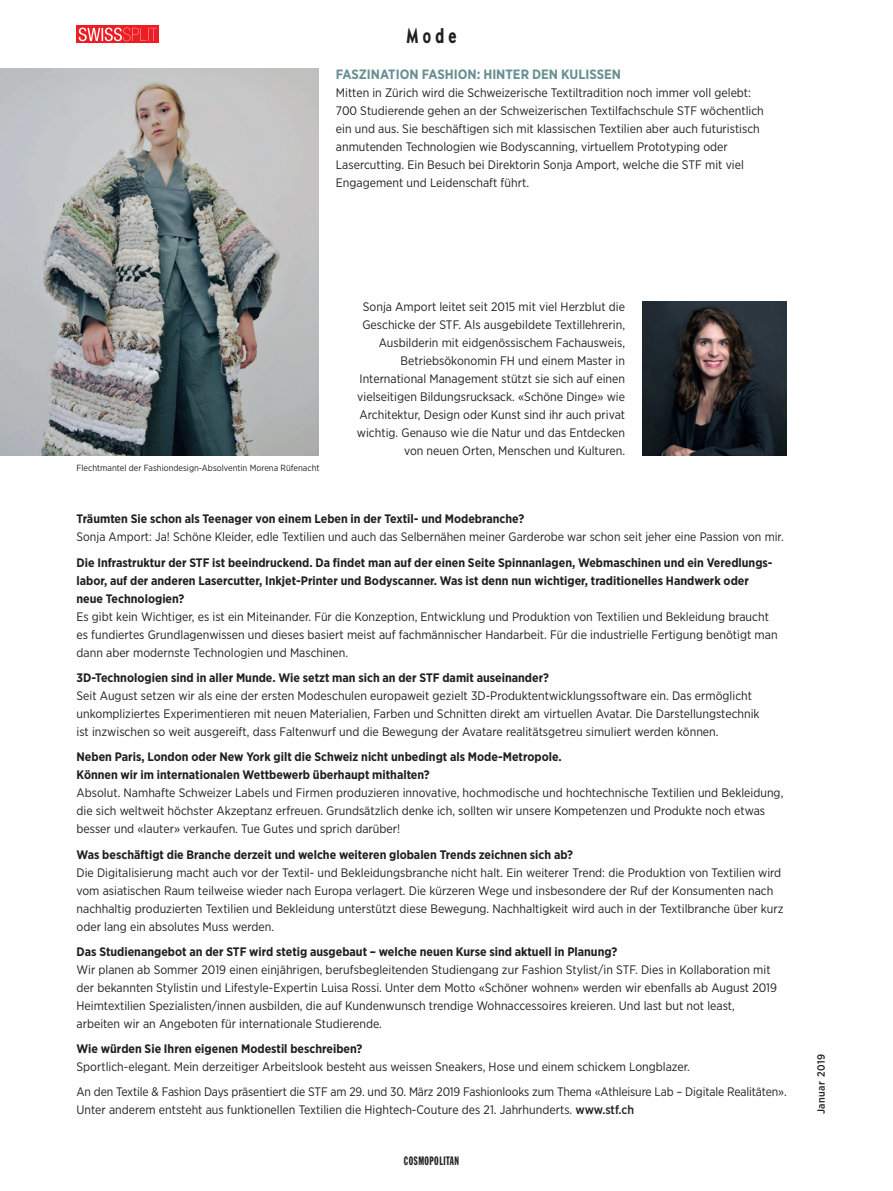
<style>
.page{position:relative;width:893px;height:1191px;background:#fff}
.page>*{position:absolute;margin:0;border:0;box-sizing:border-box;transform-origin:0 0}
.t1{font:700 21px "Kabel Condensed BQ";color:#231f20}
.t2{font:700 13.5px "Gotham Narrow";color:#688f92}
.t3{font:12.3px/18px "Gotham Narrow";color:#231f20}
.t4{font:700 12.3px/18px "Gotham Narrow";color:#231f20}
.t5{font:12px "Franklin Gothic Extra Cond";letter-spacing:.045em;color:#231f20;scale:.9 1}
.t6{font:500 10.5px "Gotham Narrow";letter-spacing:.05em;color:#231f20}
.t7{font:8.85px "Gotham Narrow";color:#231f20}
.s1{font-weight:500}
</style>
<div class="page">
<svg style="left:77px;top:26px;width:82px;height:17px"></svg>
<svg style="left:79px;top:28px;width:78px;height:13px"></svg>
<img style="left:0;top:68px;width:319px;height:387px">
<img style="left:642px;top:301px;width:145px;height:154px">
<h1 class="t1" style="left:407px;top:23px;width:51px">Mode</h1>
<p class="t2" style="left:336px;top:65px;width:287px">FASZINATION FASHION: HINTER DEN KULISSEN</p>
<p class="t3" style="left:336px;top:83px;width:429px">Mitten in Zürich wird die Schweizerische Textiltradition noch immer voll gelebt:<br>700 Studierende gehen an der Schweizerischen Textilfachschule STF wöchentlich ein und aus. Sie beschäftigen sich mit klassischen Textilien aber auch futuristisch anmutenden Technologien wie Bodyscanning, virtuellem Prototyping oder Lasercutting. Ein Besuch bei Direktorin Sonja Amport, welche die STF mit viel Engagement und Leidenschaft führt.</p>
<p class="t7" style="left:77px;top:462px;width:244px">Flechtmantel der Fashiondesign-Absolventin Morena Rüfenacht</p>
<p class="t3" style="left:357px;top:297px;width:270px;text-align:right">Sonja Amport leitet seit 2015 mit viel Herzblut die Geschicke der STF. Als ausgebildete Textillehrerin, Ausbilderin mit eidgenössischem Fachausweis, Betriebsökonomin FH und einem Master in International Management stützt sie sich auf einen vielseitigen Bildungsrucksack. «Schöne Dinge» wie Architektur, Design oder Kunst sind ihr auch privat wichtig. Genauso wie die Natur und das Entdecken von neuen Orten, Menschen und Kulturen.</p>
<p class="t4" style="left:77px;top:510px;width:449px">Träumten Sie schon als Teenager von einem Leben in der Textil- und Modebranche?</p>
<p class="t3" style="left:77px;top:528px;width:709px">Sonja Amport: Ja! Schöne Kleider, edle Textilien und auch das Selbernähen meiner Garderobe war schon seit jeher eine Passion von mir.</p>
<p class="t4" style="left:77px;top:553px;width:698px">Die Infrastruktur der STF ist beeindruckend. Da findet man auf der einen Seite Spinnanlagen, Webmaschinen und ein Veredlungs&shy;labor, auf der anderen Lasercutter, Inkjet-Printer und Bodyscanner. Was ist denn nun wichtiger, traditionelles Handwerk oder neue Technologien?</p>
<p class="t3" style="left:77px;top:607px;width:703px">Es gibt kein Wichtiger, es ist ein Miteinander. Für die Konzeption, Entwicklung und Produktion von Textilien und Bekleidung braucht es fundiertes Grundlagenwissen und dieses basiert meist auf fachmännischer Handarbeit. Für die industrielle Fertigung benötigt man dann aber modernste Technologien und Maschinen.</p>
<p class="t4" style="left:77px;top:668px;width:474px">3D-Technologien sind in aller Munde. Wie setzt man sich an der STF damit auseinander?</p>
<p class="t3" style="left:77px;top:686px;width:685px">Seit August setzen wir als eine der ersten Modeschulen europaweit gezielt 3D-Produktentwicklungssoftware ein. Das ermöglicht unkompliziertes Experimentieren mit neuen Materialien, Farben und Schnitten direkt am virtuellen Avatar. Die Darstellungstechnik ist inzwischen so weit ausgereift, dass Faltenwurf und die Bewegung der Avatare realitätsgetreu simuliert werden können.</p>
<p class="t4" style="left:77px;top:748px;width:487px">Neben Paris, London oder New York gilt die Schweiz nicht unbedingt als Mode-Metropole.<br>Können wir im internationalen Wettbewerb überhaupt mithalten?</p>
<p class="t3" style="left:77px;top:783px;width:708px">Absolut. Namhafte Schweizer Labels und Firmen produzieren innovative, hochmodische und hochtechnische Textilien und Bekleidung, die sich weltweit höchster Akzeptanz erfreuen. Grundsätzlich denke ich, sollten wir unsere Kompetenzen und Produkte noch etwas besser und «lauter» verkaufen. Tue Gutes und sprich darüber!</p>
<p class="t4" style="left:77px;top:845px;width:498px">Was beschäftigt die Branche derzeit und welche weiteren globalen Trends zeichnen sich ab?</p>
<p class="t3" style="left:77px;top:863px;width:708px">Die Digitalisierung macht auch vor der Textil- und Bekleidungsbranche nicht halt. Ein weiterer Trend: die Produktion von Textilien wird vom asiatischen Raum teilweise wieder nach Europa verlagert. Die kürzeren Wege und insbesondere der Ruf der Konsumenten nach nachhaltig produzierten Textilien und Bekleidung unterstützt diese Bewegung. Nachhaltigkeit wird auch in der Textilbranche über kurz oder lang ein absolutes Muss werden.</p>
<p class="t4" style="left:77px;top:942px;width:542px">Das Studienangebot an der STF wird stetig ausgebaut – welche neuen Kurse sind aktuell in Planung?</p>
<p class="t3" style="left:77px;top:960px;width:702px">Wir planen ab Sommer 2019 einen einjährigen, berufsbegleitenden Studiengang zur Fashion Stylist/in STF. Dies in Kollaboration mit der bekannten Stylistin und Lifestyle-Expertin Luisa Rossi. Unter dem Motto «Schöner wohnen» werden wir ebenfalls ab August 2019<br>Heimtextilien Spezialisten/innen ausbilden, die auf Kundenwunsch trendige Wohnaccessoires kreieren. Und last but not least, arbeiten wir an Angeboten für internationale Studierende.</p>
<p class="t4" style="left:77px;top:1039px;width:287px">Wie würden Sie Ihren eigenen Modestil beschreiben?</p>
<p class="t3" style="left:77px;top:1054px;width:712px;line-height:25.2px">Sportlich-elegant. Mein derzeitiger Arbeitslook besteht aus weissen Sneakers, Hose und einem schickem Longblazer.<br>An den Textile &amp; Fashion Days präsentiert die STF am 29. und 30. März 2019 Fashionlooks zum Thema «Athleisure Lab – Digitale Realitäten».</p>
<p class="t3" style="left:77px;top:1100px;width:559px">Unter anderem entsteht aus funktionellen Textilien die Hightech-Couture des 21. Jahrhunderts. <span class="s1">www.stf.ch</span></p>
<p class="t5" style="left:404px;top:1154px;width:63px">COSMOPOLITAN</p>
<p class="t6" style="left:814px;top:1114px;width:62px;rotate:-90deg">Januar 2019</p>
</div>
